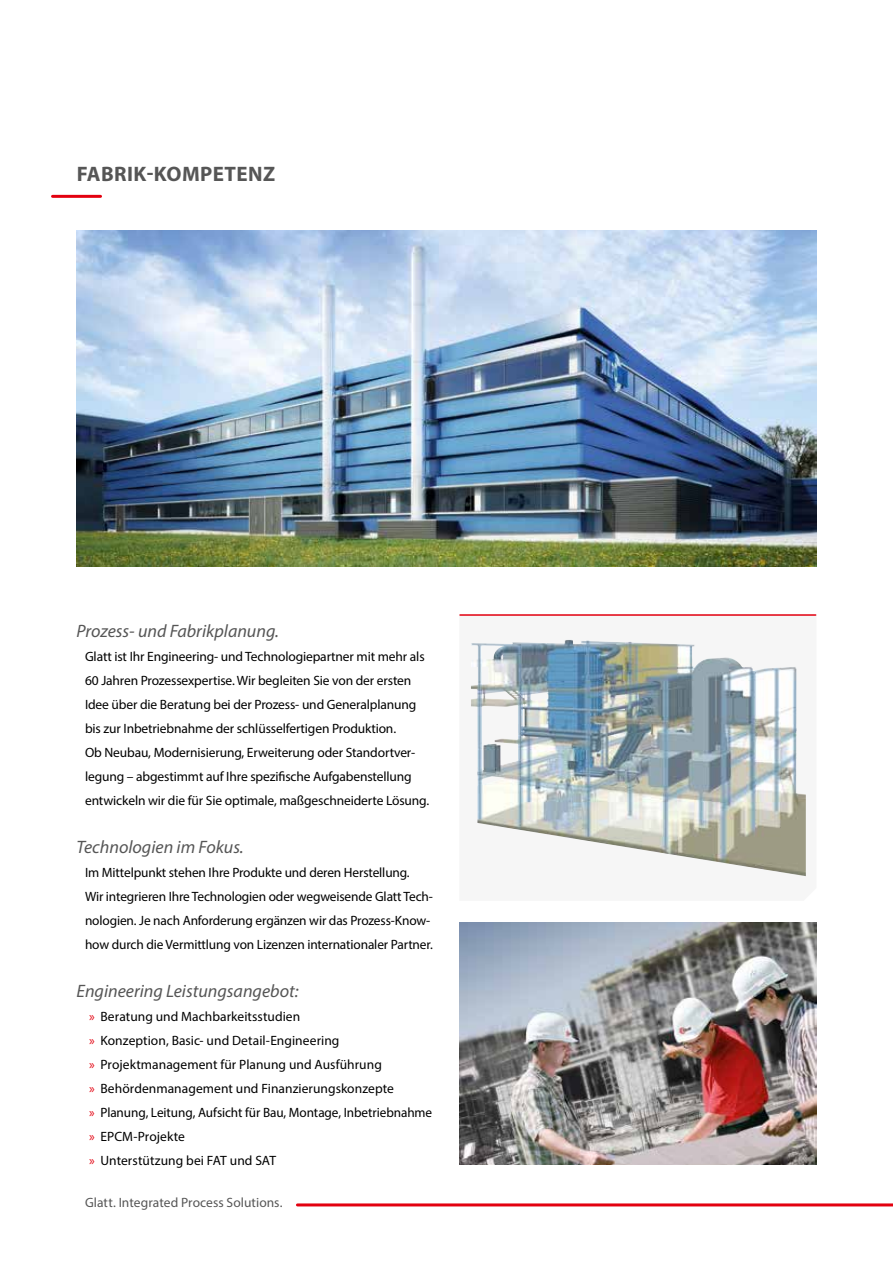
<style>
.page{position:relative;width:893px;height:1263px;background:#fff}
.page>*{position:absolute;margin:0;border:0;box-sizing:border-box;transform-origin:0 0}
.t1{font:700 21px "Myriad Pro";letter-spacing:.02em;color:#565656}
.t2{font:italic 18px "Myriad Pro";color:#565656}
.t3{font:13.5px/24px "Myriad Pro";letter-spacing:-.01em;color:#000}
.t4{font:13.5px "Myriad Pro";color:#565656}
.s1{color:#e3000f}
</style>
<div class="page">
<hr style="left:297px;top:1203px;width:596px;height:3px;background:#e3000f">
<hr style="left:53px;top:195px;width:48px;height:3px;background:#e3000f">
<img style="left:459px;top:923px;width:357px;height:241px">
<hr style="left:460px;top:614px;width:356px;height:2px;background:#e3000f">
<img style="left:471px;top:640px;width:335px;height:236px">
<img style="left:77px;top:230px;width:739px;height:336px">
<h1 class="t1" style="left:77px;top:160px;width:200px">FABRIK-KOMPETENZ</h1>
<h2 class="t2" style="left:77px;top:620px;width:204px">Prozess- und Fabrikplanung.</h2>
<p class="t3" style="left:85px;top:644px;width:346px">Glatt ist Ihr Engineering- und Technologiepartner mit mehr als 60 Jahren Prozessexpertise. Wir begleiten Sie von der ersten Idee über die Beratung bei der Prozess- und Generalplanung bis zur Inbetriebnahme der schlüsselfertigen Produktion.<br>Ob Neubau, Modernisierung, Erweiterung oder Standortver&shy;legung – abgestimmt auf Ihre spezifische Aufgabenstellung entwickeln wir die für Sie optimale, maßgeschneiderte Lösung.</p>
<h2 class="t2" style="left:77px;top:836px;width:169px">Technologien im Fokus.</h2>
<p class="t3" style="left:85px;top:860px;width:349px">Im Mittelpunkt stehen Ihre Produkte und deren Herstellung.<br>Wir integrieren Ihre Technologien oder wegweisende Glatt Tech&shy;nologien. Je nach Anforderung ergänzen wir das Prozess-Know&shy;how durch die Vermittlung von Lizenzen internationaler Partner.</p>
<h2 class="t2" style="left:77px;top:980px;width:223px">Engineering Leistungsangebot:</h2>
<p class="t3" style="left:89px;top:1004px;width:344px"><span class="s1">»</span> Beratung und Machbarkeitsstudien<br><span class="s1">»</span> Konzeption, Basic- und Detail-Engineering<br><span class="s1">»</span> Projektmanagement für Planung und Ausführung<br><span class="s1">»</span> Behördenmanagement und Finanzierungskonzepte<br><span class="s1">»</span> Planung, Leitung, Aufsicht für Bau, Montage, Inbetriebnahme <span class="s1">»</span> EPCM-Projekte<br><span class="s1">»</span> Unterstützung bei FAT und SAT</p>
<p class="t4" style="left:85px;top:1194px;width:199px">Glatt. Integrated Process Solutions.</p>
</div>
